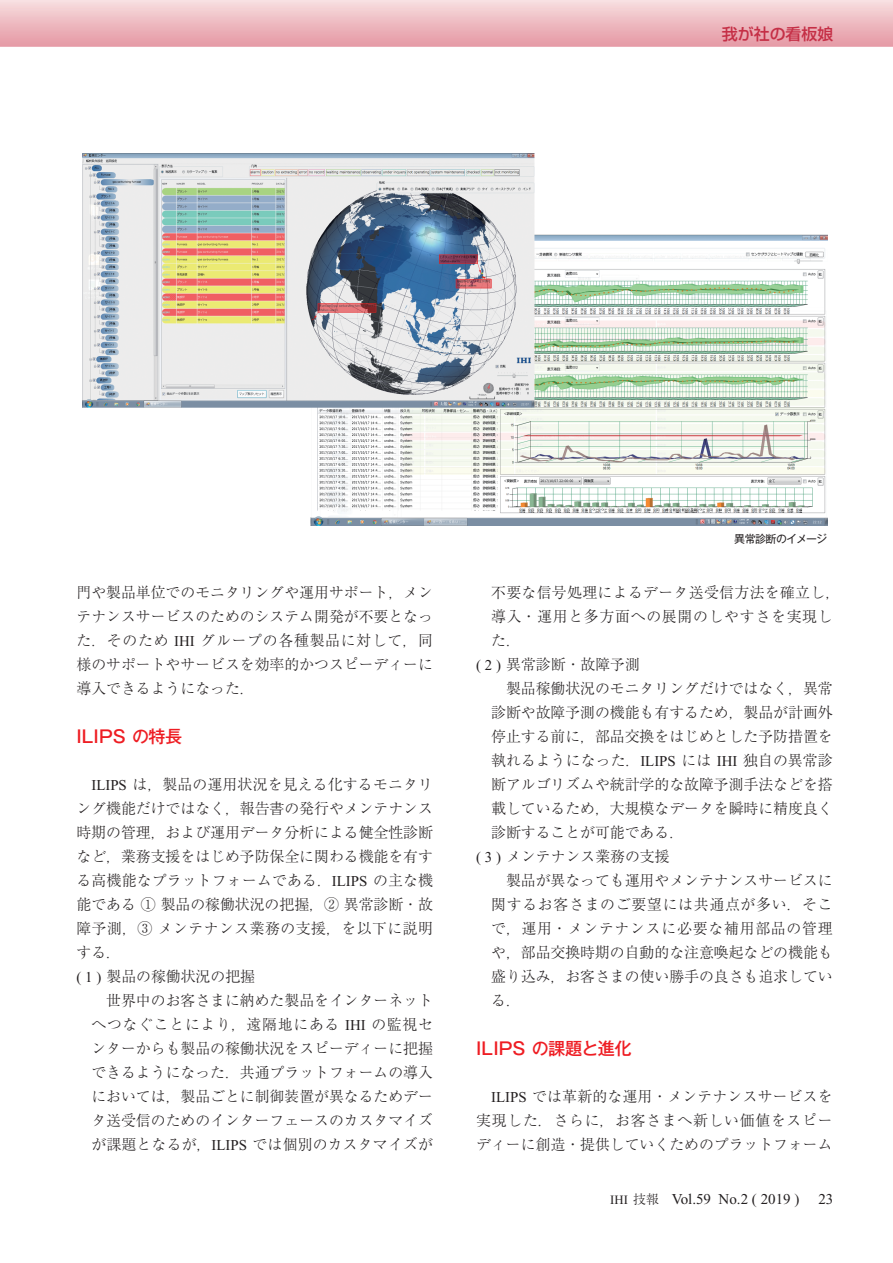
<style>
.page{position:relative;width:893px;height:1263px;background:#fff}
.page>*{position:absolute;margin:0;border:0;box-sizing:border-box;transform-origin:0 0}
.t1{font:500 17.25px "Gothic MB101 Pro";color:#ee1d23}
.t2{font:500 15.9px "Shin Go Pro";color:#c52f46}
.t3{font:300 15px/24px "Ryumin Pro";color:#231f20;text-align:justify}
.t4{font:300 15px "Ryumin Pro";letter-spacing:.05em;color:#231f20}
.t5{font:15px "Times New Roman";color:#231f20}
.t6{font:300 15px "Ryumin Pro";letter-spacing:.025em;color:#231f20}
.t7{font:300 15px "Ryumin Pro";letter-spacing:.055em;color:#231f20}
.t8{font:10.95px "Gothic MB101 Pro";letter-spacing:-.05em;color:#231f20}
.s1{font-family:"Times New Roman";font-weight:400}
.s2{font-size:12.75px}
.s3{font-family:"Ryumin Pro";font-weight:300;font-size:12.75px}
</style>
<div class="page">
<svg style="left:0;top:0;width:893px;height:47px;background:#edbbc1"></svg>
<img style="left:83px;top:153px;width:744px;height:372px">
<p class="t2" style="left:722px;top:21px;width:113px">我が社の看板娘</p>
<p class="t3" style="left:77px;top:579px;width:358px">門や製品単位でのモニタリングや運用サポート，メンテナンスサービスのためのシステム開発が不要となった．そのため <span class="s1">IHI</span> グループの各種製品に対して，同様のサポートやサービスを効率的かつスピーディーに導入できるようになった．</p>
<p class="t1" style="left:77px;top:722px;width:107px">ILIPS の特長</p>
<p class="t3" style="left:77px;top:771px;width:358px;text-align:left;text-indent:15px"><span class="s1">ILIPS</span> は，製品の運用状況を見える化するモニタリング機能だけではなく，報告書の発行やメンテナンス時期の管理，および運用データ分析による健全性診断など，業務支援をはじめ予防保全に関わる機能を有する高機能なプラットフォームである．<span class="s1">ILIPS</span> の主な機能である ① 製品の稼働状況の把握，② 異常診断・故障予測，③ メンテナンス業務の支援，を以下に説明する．<br><span class="s1">( 1 )</span> 製品の稼働状況の把握</p>
<p class="t3" style="left:91px;top:987px;width:343px;text-indent:15px">世界中のお客さまに納めた製品をインターネットへつなぐことにより，遠隔地にある <span class="s1">IHI</span> の監視センターからも製品の稼働状況をスピーディーに把握できるようになった．共通プラットフォームの導入においては，製品ごとに制御装置が異なるためデータ送受信のためのインターフェースのカスタマイズが課題となるが，<span class="s1">ILIPS</span> では個別のカスタマイズが</p>
<p class="t8" style="left:734px;top:530px;width:95px">異常診断のイメージ</p>
<p class="t6" style="left:491px;top:581px;width:351px">不要な信号処理によるデータ送受信方法を確立し，</p>
<p class="t4" style="left:491px;top:605px;width:343px">導入・運用と多方面への展開のしやすさを実現し</p>
<p class="t3" style="left:491px;top:627px;width:31px">た．</p>
<p class="t3" style="left:476px;top:651px;width:165px"><span class="s1">( 2 )</span> 異常診断・故障予測</p>
<p class="t3" style="left:506px;top:675px;width:328px">製品稼働状況のモニタリングだけではなく，異常</p>
<p class="t3" style="left:491px;top:699px;width:343px">診断や故障予測の機能も有するため，製品が計画外</p>
<p class="t3" style="left:491px;top:723px;width:343px">停止する前に，部品交換をはじめとした予防措置を</p>
<p class="t3" style="left:491px;top:747px;width:343px">執れるようになった．<span class="s1">ILIPS</span> には <span class="s1">IHI</span> 独自の異常診</p>
<p class="t3" style="left:491px;top:771px;width:343px">断アルゴリズムや統計学的な故障予測手法などを搭</p>
<p class="t3" style="left:491px;top:795px;width:343px">載しているため，大規模なデータを瞬時に精度良く</p>
<p class="t3" style="left:491px;top:819px;width:195px">診断することが可能である．</p>
<p class="t3" style="left:476px;top:843px;width:195px"><span class="s1">( 3 )</span> メンテナンス業務の支援</p>
<p class="t3" style="left:506px;top:867px;width:328px">製品が異なっても運用やメンテナンスサービスに</p>
<p class="t4" style="left:491px;top:893px;width:343px">関するお客さまのご要望には共通点が多い．そこ</p>
<p class="t7" style="left:491px;top:917px;width:343px">で，運用・メンテナンスに必要な補用部品の管理</p>
<p class="t3" style="left:491px;top:939px;width:343px">や，部品交換時期の自動的な注意喚起などの機能も</p>
<p class="t3" style="left:491px;top:963px;width:343px">盛り込み，お客さまの使い勝手の良さも追求してい</p>
<p class="t3" style="left:491px;top:987px;width:31px">る．</p>
<p class="t1" style="left:476px;top:1034px;width:157px">ILIPS の課題と進化</p>
<p class="t3" style="left:476px;top:1083px;width:358px;text-indent:15px"><span class="s1">ILIPS</span> では革新的な運用・メンテナンスサービスを実現した．さらに，お客さまへ新しい価値をスピーディーに創造・提供していくためのプラットフォーム</p>
<p class="t5" style="left:610px;top:1191px;width:191px"><span class="s2">IHI</span> <span class="s3">技報　</span>Vol.59 No.2 ( 2019 )</p>
<p class="t5" style="left:818px;top:1191px;width:16px">23</p>
</div>
